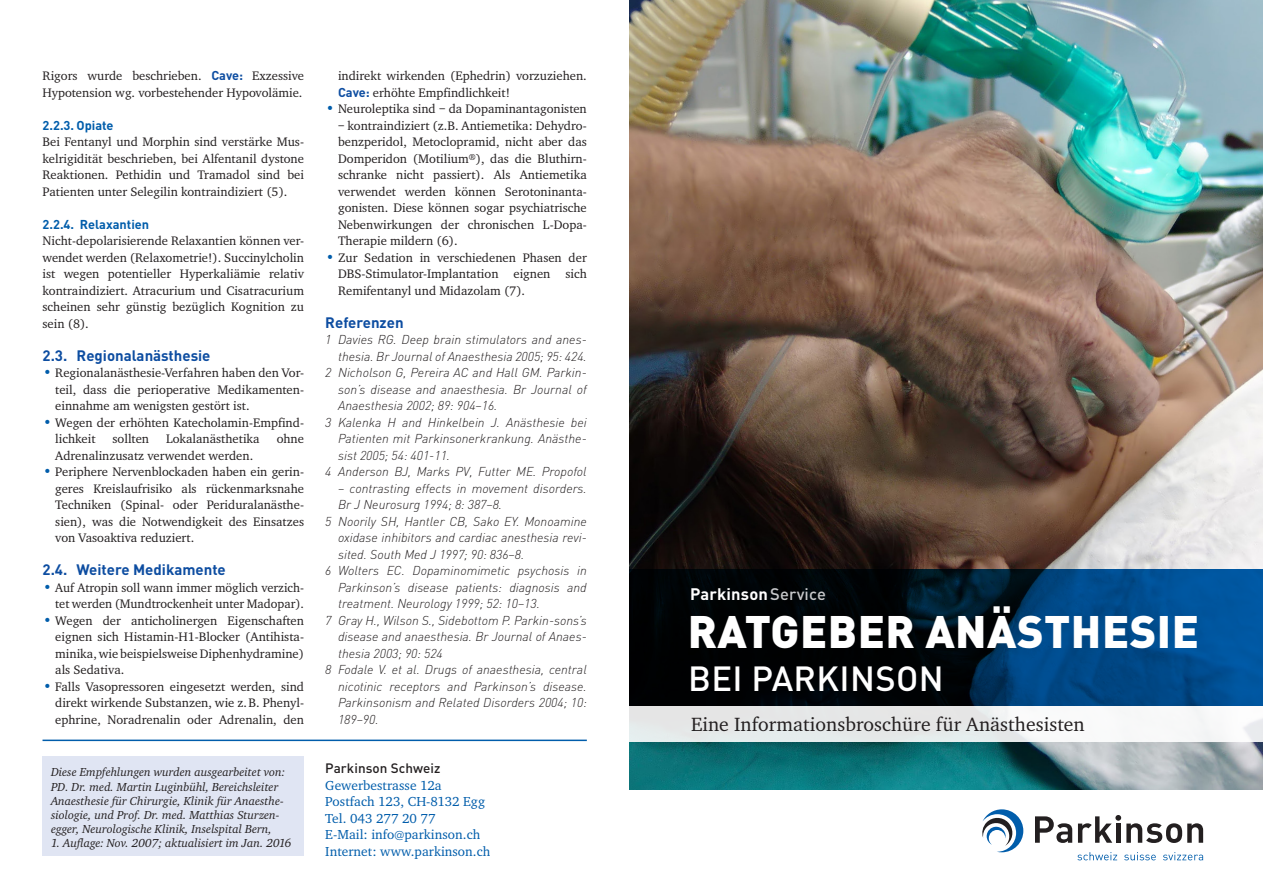
<style>
.page{position:relative;width:1263px;height:893px;background:#fff}
.page>*{position:absolute;margin:0;border:0;box-sizing:border-box;transform-origin:0 0}
.t1{font:900 45px "DIN Pro";letter-spacing:.01em;color:#fff}
.t2{font:500 34.5px "DIN Pro";letter-spacing:.01em;color:#fff}
.t3{font:19.8px "Charter EFOP";letter-spacing:.005em;color:#231f20}
.t4{font:700 16.5px "DIN Pro";letter-spacing:.01em;color:#fff}
.t5{font:700 15px "DIN Pro";color:#0d4da1}
.t6{font:13.5px "Charter EFOP";letter-spacing:.005em;color:#015dab}
.t7{font:500 13.5px "DIN Pro";letter-spacing:.005em;color:#231f20}
.t8{font:12.75px/16.5px "Charter EFOP";color:#231f20;text-align:justify}
.t9{font:italic 300 12.75px/16.5px "DIN Pro";color:#231f20;text-align:justify}
.t10{font:700 12.75px "DIN Pro";color:#015dab}
.t11{font:italic 12px/14.2px "Charter EFOP";color:#231f20}
.s1{font-family:"DIN Pro";font-weight:700;color:#0d4da1}
.s2{font-size:15px;color:#015dab}
.s3{font-weight:500;color:#c7c8ca}
</style>
<div class="page">
<div style="left:43px;top:757px;width:261px;height:99px;background:#e0e5f3"></div>
<svg style="left:982px;top:809px;width:41px;height:43px"></svg>
<svg style="left:1077px;top:852px;width:40px;height:8px"></svg>
<svg style="left:1124px;top:852px;width:32px;height:8px"></svg>
<svg style="left:1163px;top:852px;width:40px;height:8px"></svg>
<svg style="left:1035px;top:816px;width:37px;height:27px"></svg>
<svg style="left:1078px;top:815px;width:125px;height:28px"></svg>
<img style="left:629px;top:0;width:634px;height:790px">
<div style="left:629px;top:706px;width:634px;height:35px;background:linear-gradient(to right,#dfe2e3,#fafafb)"></div>
<svg style="left:629px;top:570px;width:634px;height:136px"></svg>
<hr style="left:43px;top:740px;width:544px;height:1px;background:#015dab">
<p class="t8" style="left:43px;top:68px;width:263px">Rigors wurde beschrieben. <span class="s1">Cave:</span> Exzessive<br>Hypotension wg. vorbestehender Hypovolämie.</p>
<p class="t10" style="left:43px;top:117px;width:73px">2.2.3. Opiate</p>
<p class="t8" style="left:43px;top:134px;width:263px">Bei Fentanyl und Morphin sind verstärke Mus&shy;kelrigidität beschrieben, bei Alfentanil dystone Reaktionen. Pethidin und Tramadol sind bei Patienten unter Selegilin kontraindiziert (5).</p>
<p class="t10" style="left:43px;top:216px;width:108px">2.2.4. Relaxantien</p>
<p class="t8" style="left:43px;top:233px;width:263px">Nicht-depolarisierende Relaxantien können ver&shy;wendet werden (Relaxometrie!). Succinylcholin ist wegen potentieller Hyperkaliämie relativ kontraindiziert. Atracurium und Cisatracurium scheinen sehr günstig bezüglich Kognition zu sein (8).</p>
<p class="t5" style="left:43px;top:345px;width:169px">2.3. Regionalanästhesie</p>
<p class="t8" style="left:55px;top:365px;width:250px;text-indent:-13px"><span class="s2">•</span> Regionalanästhesie-Verfahren haben den Vor&shy;teil, dass die perioperative Medikamenten&shy;einnahme am wenigsten gestört ist.</p>
<p class="t8" style="left:55px;top:414px;width:249px;text-indent:-13px"><span class="s2">•</span> Wegen der erhöhten Katecholamin-Empfind&shy;lichkeit</p>
<p class="t8" style="left:113px;top:431px;width:38px">sollten</p>
<p class="t8" style="left:166px;top:431px;width:95px">Lokalanästhetika</p>
<p class="t8" style="left:277px;top:431px;width:29px">ohne</p>
<p class="t8" style="left:55px;top:447px;width:199px">Adrenalinzusatz verwendet werden.</p>
<p class="t8" style="left:55px;top:464px;width:250px;text-indent:-13px"><span class="s2">•</span> Periphere Nervenblockaden haben ein gerin&shy;geres Kreislaufrisiko als rückenmarksnahe Techniken (Spinal- oder Periduralanästhe&shy;sien), was die Notwendigkeit des Einsatzes von Vasoaktiva reduziert.</p>
<p class="t5" style="left:43px;top:560px;width:185px">2.4. Weitere Medikamente</p>
<p class="t8" style="left:43px;top:579px;width:263px;text-align:right"><span class="s2">•</span> Auf Atropin soll wann immer möglich verzich&shy;tet werden (Mundtrockenheit unter Madopar).</p>
<p class="t8" style="left:55px;top:612px;width:250px;text-indent:-13px"><span class="s2">•</span> Wegen der anticholinergen Eigenschaften eignen sich Histamin-H1-Blocker (Antihista&shy;minika, wie beispielsweise Diphenhydramine) als Sedativa.</p>
<p class="t8" style="left:55px;top:678px;width:250px;text-indent:-13px"><span class="s2">•</span> Falls Vasopressoren eingesetzt werden, sind direkt wirkende Substanzen, wie z.B. Phenyl&shy;ephrine, Noradrenalin oder Adrenalin, den</p>
<p class="t11" style="left:51px;top:765px;width:236px">Diese Empfehlungen wurden ausgearbeitet von:</p>
<p class="t11" style="left:51px;top:779px;width:234px">PD. Dr. med. Martin Luginbühl, Bereichsleiter Anaesthesie für Chirurgie, Klinik für Anaesthe&shy;siologie, und Prof. Dr. med. Matthias Sturzen&shy;egger, Neurologische Klinik, Inselspital Bern,</p>
<p class="t11" style="left:51px;top:836px;width:242px">1. Auflage: Nov. 2007; aktualisiert im Jan. 2016</p>
<p class="t8" style="left:338px;top:68px;width:250px">indirekt wirkenden (Ephedrin) vorzuziehen.<br><span class="s1">Cave:</span> erhöhte Empfindlichkeit!</p>
<p class="t8" style="left:325px;top:101px;width:263px"><span class="s2">•</span> Neuroleptika sind – da Dopaminantagonisten</p>
<p class="t8" style="left:338px;top:117px;width:250px">– kontraindiziert (z.B. Antiemetika: Dehydro&shy;benzperidol, Metoclopramid, nicht aber das Domperidon (Motilium®), das die Bluthirn&shy;schranke nicht passiert). Als Antiemetika verwendet werden können Serotoninanta&shy;gonisten. Diese können sogar psychiatrische Nebenwirkungen der chronischen L-Dopa-Therapie mildern (6).</p>
<p class="t8" style="left:338px;top:249px;width:250px;text-indent:-13px"><span class="s2">•</span> Zur Sedation in verschiedenen Phasen der DBS-Stimulator-Implantation eignen sich Remifentanyl und Midazolam (7).</p>
<p class="t5" style="left:325px;top:312px;width:80px">Referenzen</p>
<p class="t9" style="left:325px;top:331px;width:263px;text-align:right">1 Davies RG. Deep brain stimulators and anes&shy;thesia. Br Journal of Anaesthesia 2005; 95: 424.</p>
<p class="t9" style="left:338px;top:364px;width:250px;text-indent:-13px">2 Nicholson G, Pereira AC and Hall GM. Parkin&shy;son’s disease and anaesthesia. Br Journal of Anaesthesia 2002; 89: 904–16.</p>
<p class="t9" style="left:338px;top:414px;width:250px;text-indent:-13px">3 Kalenka H and Hinkelbein J. Anästhesie bei Patienten mit Parkinsonerkrankung. Anästhe&shy;sist 2005; 54: 401-11.</p>
<p class="t9" style="left:325px;top:463px;width:263px">4 Anderson BJ, Marks PV, Futter ME. Propofol</p>
<p class="t9" style="left:338px;top:480px;width:250px">– contrasting effects in movement disorders.<br>Br J Neurosurg 1994; 8: 387–8.</p>
<p class="t9" style="left:338px;top:513px;width:250px;text-indent:-13px">5 Noorily SH, Hantler CB, Sako EY. Monoamine oxidase inhibitors and cardiac anesthesia revi&shy;sited. South Med J 1997; 90: 836–8.</p>
<p class="t9" style="left:338px;top:562px;width:250px;text-indent:-13px">6 Wolters EC. Dopaminomimetic psychosis in Parkinson’s disease patients: diagnosis and treatment. Neurology 1999; 52: 10–13.</p>
<p class="t9" style="left:338px;top:612px;width:250px;text-indent:-13px">7 Gray H., Wilson S., Sidebottom P. Parkin-sons’s disease and anaesthesia. Br Journal of Anaes&shy;thesia 2003; 90: 524</p>
<p class="t9" style="left:338px;top:661px;width:250px;text-indent:-13px">8 Fodale V. et al. Drugs of anaesthesia, central nicotinic receptors and Parkinson’s disease.<br>Parkinsonism and Related Disorders 2004; 10:<br>189–90.</p>
<p class="t7" style="left:325px;top:759px;width:117px">Parkinson Schweiz</p>
<p class="t6" style="left:325px;top:777px;width:118px">Gewerbestrasse 12a</p>
<p class="t6" style="left:325px;top:793px;width:161px">Postfach 123, CH-8132 Egg</p>
<p class="t6" style="left:325px;top:810px;width:112px">Tel. 043 277 20 77</p>
<p class="t6" style="left:325px;top:826px;width:156px">E-Mail: info@parkinson.ch</p>
<p class="t6" style="left:325px;top:843px;width:167px">Internet: www.parkinson.ch</p>
<p class="t4" style="left:690px;top:582px;width:137px">Parkinson<span class="s3">Service</span></p>
<p class="t1" style="left:688px;top:601px;width:513px">RATGEBER ANÄSTHESIE</p>
<p class="t2" style="left:688px;top:655px;width:257px">BEI PARKINSON</p>
<p class="t3" style="left:691px;top:712px;width:395px">Eine Informationsbroschüre für Anästhesisten</p>
</div>
